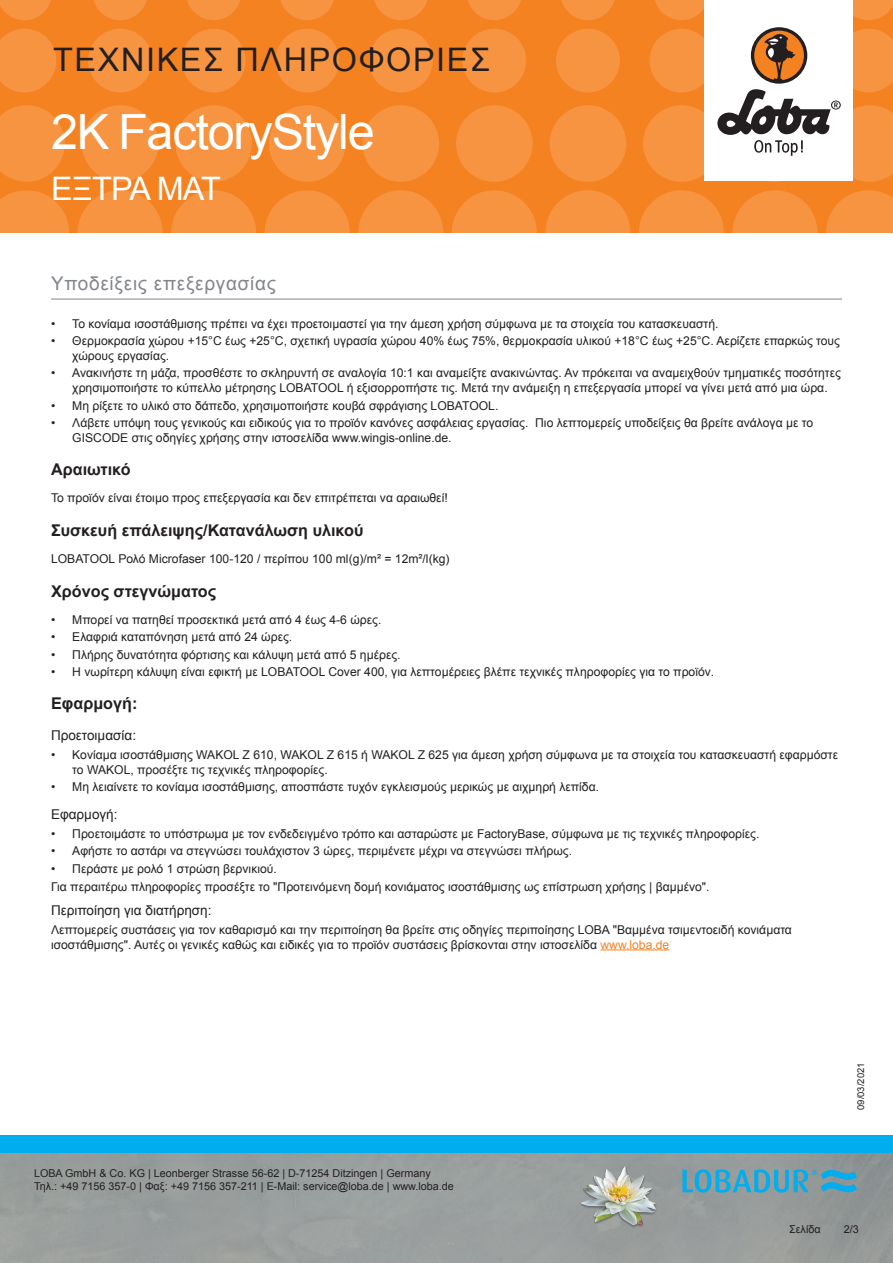
<style>
.page{position:relative;width:893px;height:1263px;background:#fff}
.page>*{position:absolute;margin:0;border:0;box-sizing:border-box;transform-origin:0 0}
.Produktname_Arial{font:48.6px "Arial";letter-spacing:-.025em;color:#fff}
.t1{font:32.4px "Arial";letter-spacing:.05em;color:#231f20}
.t2{font:32.4px "Arial";letter-spacing:-.025em;color:#fff}
.Titel_grau_Arial{font:18.9px "Arial";letter-spacing:.04em;color:#82858b}
.h1_Arial{font:700 16.2px "Arial";color:#231f20}
.h2_Arial{font:13.5px "Arial";color:#231f20}
.Text_Arial{font:12.15px/14.5px "Arial";color:#231f20}
.t3{font:10.8px/12.9px "Arial";color:#231f20}
.t4{font:9.45px "Arial";color:#231f20}
.s1{color:#f58220}
</style>
<div class="page">
<div style="left:0;top:0;width:893px;height:233px;background:#f58220"></div>
<svg style="left:0;top:190px;width:69px;height:43px"></svg>
<svg style="left:78px;top:190px;width:85px;height:85px;fill:#f69441"></svg>
<svg style="left:171px;top:190px;width:85px;height:85px;fill:#f69441"></svg>
<svg style="left:265px;top:190px;width:85px;height:85px;fill:#f69441"></svg>
<svg style="left:358px;top:190px;width:85px;height:85px;fill:#f69441"></svg>
<svg style="left:545px;top:190px;width:85px;height:85px;fill:#f69441"></svg>
<svg style="left:452px;top:190px;width:85px;height:85px;fill:#f69441"></svg>
<svg style="left:732px;top:190px;width:85px;height:85px;fill:#f69441"></svg>
<svg style="left:639px;top:190px;width:85px;height:85px;fill:#f69441"></svg>
<svg style="left:826px;top:190px;width:67px;height:43px"></svg>
<svg style="left:0;top:105px;width:65px;height:77px"></svg>
<svg style="left:82px;top:105px;width:76px;height:77px"></svg>
<svg style="left:175px;top:105px;width:77px;height:77px"></svg>
<svg style="left:269px;top:105px;width:76px;height:77px"></svg>
<svg style="left:456px;top:105px;width:77px;height:77px"></svg>
<svg style="left:362px;top:105px;width:77px;height:77px"></svg>
<svg style="left:550px;top:105px;width:76px;height:77px"></svg>
<svg style="left:0;top:29px;width:56px;height:63px"></svg>
<svg style="left:182px;top:29px;width:64px;height:63px"></svg>
<svg style="left:88px;top:29px;width:64px;height:63px"></svg>
<svg style="left:275px;top:29px;width:64px;height:63px"></svg>
<svg style="left:462px;top:29px;width:64px;height:63px"></svg>
<svg style="left:369px;top:29px;width:64px;height:63px"></svg>
<svg style="left:556px;top:29px;width:64px;height:63px"></svg>
<svg style="left:0;top:0;width:51px;height:20px"></svg>
<svg style="left:187px;top:0;width:53px;height:20px"></svg>
<svg style="left:468px;top:0;width:53px;height:20px"></svg>
<svg style="left:655px;top:0;width:49px;height:20px"></svg>
<svg style="left:93px;top:0;width:54px;height:20px"></svg>
<svg style="left:374px;top:0;width:54px;height:20px"></svg>
<svg style="left:281px;top:0;width:53px;height:20px"></svg>
<svg style="left:561px;top:0;width:54px;height:20px"></svg>
<svg style="left:853px;top:0;width:40px;height:20px"></svg>
<img style="left:0;top:1152px;width:893px;height:111px">
<div style="left:0;top:1135px;width:893px;height:17px;background:#00aeef"></div>
<div style="left:704px;top:0;width:149px;height:181px;background:#fff"></div>
<svg style="left:643px;top:29px;width:250px;height:153px"></svg>
<img style="left:578px;top:1161px;width:82px;height:81px">
<svg style="left:682px;top:1169px;width:175px;height:24px;background:#56a2bc"></svg>
<hr style="left:600px;top:949px;width:69px;height:1px;background:#f58220">
<hr style="left:51px;top:299px;width:791px;height:1px;background:#82858b">
<h2 class="t1" style="left:53px;top:38px;width:439px">ΤΕΧΝΙΚΈΣ ΠΛΗΡΟΦΟΡΊ ΕΣ</h2>
<p class="Produktname_Arial" style="left:51px;top:100px;width:325px">2K FactoryStyle</p>
<h2 class="t2" style="left:51px;top:167px;width:172px">ΈΞΤΡΑ ΜΑΤ</h2>
<p class="Titel_grau_Arial" style="left:51px;top:271px;width:226px">Υποδείξεις επεξεργασίας</p>
<p class="Text_Arial" style="left:51px;top:316px;width:669px">• Το κονίαμα ισοστάθμισης πρέπει να έχει προετοιμαστεί για την άμεση χρήση σύμφωνα με τα στοιχεία του κατασκευαστή.</p>
<p class="Text_Arial" style="left:72px;top:334px;width:769px;text-indent:-21px">• Θερμοκρασία χώρου +15°C έως +25°C, σχετική υγρασία χώρου 40% έως 75%, θερμοκρασία υλικού +18°C έως +25°C. Αερίζετε επαρκώς τους χώρους εργασίας.</p>
<p class="Text_Arial" style="left:72px;top:366px;width:770px;text-indent:-21px">• Ανακινήστε τη μάζα, προσθέστε το σκληρυντή σε αναλογία 10:1 και αναμείξτε ανακινώντας. Αν πρόκειται να αναμειχθούν τμηματικές ποσότητες χρησιμοποιήστε το κύπελλο μέτρησης LOBATOOL ή εξισορροπήστε τις. Μετά την ανάμειξη η επεξεργασία μπορεί να γίνει μετά από μια ώρα.</p>
<p class="Text_Arial" style="left:51px;top:398px;width:449px">• Μη ρίξετε το υλικό στο δάπεδο, χρησιμοποιήστε κουβά σφράγισης LOBATOOL.</p>
<p class="Text_Arial" style="left:72px;top:416px;width:742px;text-indent:-21px">• Λάβετε υπόψη τους γενικούς και ειδικούς για το προϊόν κανόνες ασφάλειας εργασίας. Πιο λεπτομερείς υποδείξεις θα βρείτε ανάλογα με το<br>GISCODE στις οδηγίες χρήσης στην ιστοσελίδα www.wingis-online.de.</p>
<p class="h1_Arial" style="left:51px;top:458px;width:81px">Αραιωτικό</p>
<p class="Text_Arial" style="left:51px;top:490px;width:398px">Το προϊόν είναι έτοιμο προς επεξεργασία και δεν επιτρέπεται να αραιωθεί!</p>
<p class="h1_Arial" style="left:51px;top:519px;width:314px">Συσκευή επάλειψης/Κατανάλωση υλικού</p>
<p class="Text_Arial" style="left:51px;top:551px;width:400px">LOBATOOL Ρολό Microfaser 100-120 / περίπου 100 ml(g)/m² = 12m²/l(kg)</p>
<p class="h1_Arial" style="left:51px;top:580px;width:167px">Χρόνος στεγνώματος</p>
<p class="Text_Arial" style="left:51px;top:612px;width:332px">• Μπορεί να πατηθεί προσεκτικά μετά από 4 έως 4-6 ώρες.</p>
<p class="Text_Arial" style="left:51px;top:630px;width:243px">• Ελαφριά καταπόνηση μετά από 24 ώρες.</p>
<p class="Text_Arial" style="left:51px;top:647px;width:351px">• Πλήρης δυνατότητα φόρτισης και κάλυψη μετά από 5 ημέρες.</p>
<p class="Text_Arial" style="left:51px;top:665px;width:665px">• Η νωρίτερη κάλυψη είναι εφικτή με LOBATOOL Cover 400, για λεπτομέρειες βλέπε τεχνικές πληροφορίες για το προϊόν.</p>
<p class="h1_Arial" style="left:51px;top:693px;width:88px">Εφαρμογή:</p>
<p class="h2_Arial" style="left:51px;top:727px;width:87px">Προετοιμασία:</p>
<p class="Text_Arial" style="left:72px;top:748px;width:767px;text-indent:-21px">• Κονίαμα ισοστάθμισης WAKOL Z 610, WAKOL Z 615 ή WAKOL Z 625 για άμεση χρήση σύμφωνα με τα στοιχεία του κατασκευαστή εφαρμόστε το WAKOL, προσέξτε τις τεχνικές πληροφορίες.</p>
<p class="Text_Arial" style="left:51px;top:780px;width:550px">• Μη λειαίνετε το κονίαμα ισοστάθμισης, αποσπάστε τυχόν εγκλεισμούς μερικώς με αιχμηρή λεπίδα.</p>
<p class="h2_Arial" style="left:51px;top:805px;width:68px">Εφαρμογή:</p>
<p class="Text_Arial" style="left:51px;top:826px;width:710px">• Προετοιμάστε το υπόστρωμα με τον ενδεδειγμένο τρόπο και ασταρώστε με FactoryBase, σύμφωνα με τις τεχνικές πληροφορίες.</p>
<p class="Text_Arial" style="left:51px;top:844px;width:523px">• Αφήστε το αστάρι να στεγνώσει τουλάχιστον 3 ώρες, περιμένετε μέχρι να στεγνώσει πλήρως.</p>
<p class="Text_Arial" style="left:51px;top:861px;width:227px">• Περάστε με ρολό 1 στρώση βερνικιού.</p>
<p class="Text_Arial" style="left:51px;top:879px;width:660px">Για περαιτέρω πληροφορίες προσέξτε το "Προτεινόμενη δομή κονιάματος ισοστάθμισης ως επίστρωση χρήσης | βαμμένο".</p>
<p class="h2_Arial" style="left:51px;top:902px;width:162px">Περιποίηση για διατήρηση:</p>
<p class="Text_Arial" style="left:51px;top:923px;width:742px">Λεπτομερείς συστάσεις για τον καθαρισμό και την περιποίηση θα βρείτε στις οδηγίες περιποίησης LOBA "Βαμμένα τσιμεντοειδή κονιάματα ισοστάθμισης". Αυτές οι γενικές καθώς και ειδικές για το προϊόν συστάσεις βρίσκονται στην ιστοσελίδα <span class="s1">www.loba.de</span></p>
<p class="t3" style="left:34px;top:1167px;width:421px">LOBA GmbH &amp; Co. KG | Leonberger Strasse 56-62 | D-71254 Ditzingen | Germany<br>Τηλ.: +49 7156 357-0 | Φαξ: +49 7156 357-211 | E-Mail: service@loba.de | www.loba.de</p>
<p class="t4" style="left:855px;top:1110px;width:49px;rotate:-90deg">09/03/2021</p>
<p class="t3" style="left:789px;top:1222px;width:33px">Σελίδα</p>
<p class="t3" style="left:844px;top:1222px;width:17px">2/3</p>
</div>
